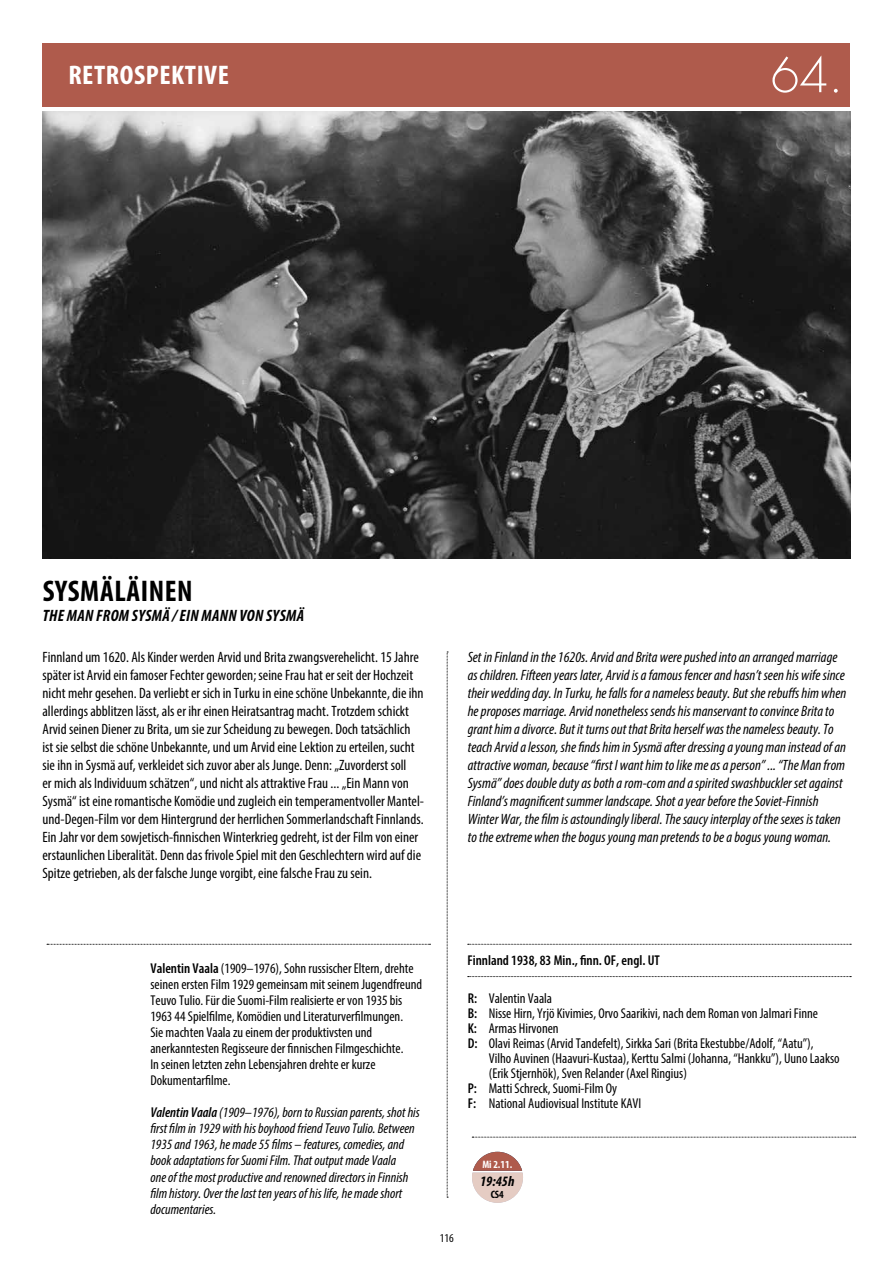
<style>
.page{position:relative;width:893px;height:1263px;background:#fff}
.page>*{position:absolute;margin:0;border:0;box-sizing:border-box;transform-origin:0 0}
.t1{font:700 condensed 30px "Myriad Pro";letter-spacing:.02em;color:#000}
.t2{font:700 condensed 27px "Myriad Pro";letter-spacing:.02em;color:#fff;scale:1.05 1}
.t3{font:italic 700 condensed 16.5px "Myriad Pro";letter-spacing:.02em;color:#000}
.t4{font:condensed 15px/18px "Myriad Pro";color:#000}
.t5{font:italic condensed 15px/18px "Myriad Pro";color:#000}
.t6{font:italic 700 condensed 14.4px "Myriad Pro";color:#000}
.t7{font:condensed 14.25px/16px "Myriad Pro";color:#000}
.t8{font:italic condensed 14.25px/16px "Myriad Pro";color:#000}
.t9{font:600 condensed 14.25px "Myriad Pro";color:#000}
.t10{font:condensed 12px "Myriad Pro";color:#000}
.t11{font:700 condensed 10.8px "Myriad Pro";color:#fff}
.t12{font:700 condensed 10.8px "Myriad Pro";color:#000}
.s1{font-weight:600}
</style>
<div class="page">
<img style="left:43px;top:112px;width:807px;height:446px">
<div style="left:43px;top:43px;width:807px;height:64px;background:#af5b4c"></div>
<svg style="left:772px;top:56px;width:54px;height:37px"></svg>
<svg style="left:834px;top:89px;width:4px;height:4px"></svg>
<svg style="left:447px;top:652px;width:1px;height:546px"></svg>
<svg style="left:47px;top:944px;width:383px;height:1px"></svg>
<svg style="left:468px;top:944px;width:383px;height:1px"></svg>
<svg style="left:468px;top:976px;width:383px;height:1px"></svg>
<svg style="left:472px;top:1137px;width:384px;height:1px"></svg>
<svg style="left:472px;top:1152px;width:51px;height:51px"></svg>
<h2 class="t2" style="left:68px;top:58px;width:154px">RETROSPEKTIVE</h2>
<h1 class="t1" style="left:43px;top:572px;width:151px">SYSMÄLÄINEN</h1>
<p class="t3" style="left:43px;top:605px;width:263px">THE MAN FROM SYSMÄ / EIN MANN VON SYSMÄ</p>
<p class="t4" style="left:43px;top:648px;width:383px">Finnland um 1620. Als Kinder werden Arvid und Brita zwangsverehelicht. 15 Jahre später ist Arvid ein famoser Fechter geworden; seine Frau hat er seit der Hochzeit nicht mehr gesehen. Da verliebt er sich in Turku in eine schöne Unbekannte, die ihn allerdings abblitzen lässt, als er ihr einen Heiratsantrag macht. Trotzdem schickt Arvid seinen Diener zu Brita, um sie zur Scheidung zu bewegen. Doch tatsächlich ist sie selbst die schöne Unbekannte, und um Arvid eine Lektion zu erteilen, sucht sie ihn in Sysmä auf, verkleidet sich zuvor aber als Junge. Denn: „Zuvorderst soll<br>er mich als Individuum schätzen“, und nicht als attraktive Frau ... „Ein Mann von Sysmä“ ist eine romantische Komödie und zugleich ein temperamentvoller Mantel&shy;und-Degen-Film vor dem Hintergrund der herrlichen Sommerlandschaft Finnlands.<br>Ein Jahr vor dem sowjetisch-finnischen Winterkrieg gedreht, ist der Film von einer erstaunlichen Liberalität. Denn das frivole Spiel mit den Geschlechtern wird auf die Spitze getrieben, als der falsche Junge vorgibt, eine falsche Frau zu sein.</p>
<p class="t5" style="left:468px;top:648px;width:380px">Set in Finland in the 1620s. Arvid and Brita were pushed into an arranged marriage as children. Fifteen years later, Arvid is a famous fencer and hasn’t seen his wife since their wedding day. In Turku, he falls for a nameless beauty. But she rebuffs him when he proposes marriage. Arvid nonetheless sends his manservant to convince Brita to grant him a divorce. But it turns out that Brita herself was the nameless beauty. To teach Arvid a lesson, she finds him in Sysmä after dressing a young man instead of an attractive woman, because “first I want him to like me as a person” ... “The Man from Sysmä” does double duty as both a rom-com and a spirited swashbuckler set against Finland’s magnificent summer landscape. Shot a year before the Soviet-Finnish Winter War, the film is astoundingly liberal. The saucy interplay of the sexes is taken to the extreme when the bogus young man pretends to be a bogus young woman.</p>
<p class="t7" style="left:150px;top:960px;width:273px"><span class="s1">Valentin Vaala</span> (1909–1976), Sohn russischer Eltern, drehte seinen ersten Film 1929 gemeinsam mit seinem Jugendfreund Teuvo Tulio. Für die Suomi-Film realisierte er von 1935 bis 1963 44 Spielfilme, Komödien und Literaturverfilmungen.<br>Sie machten Vaala zu einem der produktivsten und anerkanntesten Regisseure der finnischen Filmgeschichte.<br>In seinen letzten zehn Lebensjahren drehte er kurze Dokumentarfilme.</p>
<p class="t8" style="left:150px;top:1104px;width:271px"><span class="s1">Valentin Vaala</span> (1909–1976), born to Russian parents, shot his first film in 1929 with his boyhood friend Teuvo Tulio. Between 1935 and 1963, he made 55 films – features, comedies, and book adaptations for Suomi Film. That output made Vaala<br>one of the most productive and renowned directors in Finnish film history. Over the last ten years of his life, he made short documentaries.</p>
<p class="t9" style="left:468px;top:951px;width:194px">Finnland 1938, 83 Min., finn. OF, engl. UT</p>
<p class="t7" style="left:468px;top:990px;width:86px"><span class="s1">R:</span> Valentin Vaala</p>
<p class="t7" style="left:468px;top:1005px;width:352px"><span class="s1">B:</span> Nisse Hirn, Yrjö Kivimies, Orvo Saarikivi, nach dem Roman von Jalmari Finne</p>
<p class="t7" style="left:468px;top:1020px;width:92px"><span class="s1">K:</span> Armas Hirvonen</p>
<p class="t7" style="left:468px;top:1035px;width:347px"><span class="s1">D:</span> Olavi Reimas (Arvid Tandefelt), Sirkka Sari (Brita Ekestubbe/Adolf, “Aatu”),</p>
<p class="t7" style="left:489px;top:1050px;width:352px">Vilho Auvinen (Haavuri-Kustaa), Kerttu Salmi (Johanna, “Hankku”), Uuno Laakso</p>
<p class="t7" style="left:489px;top:1065px;width:200px">(Erik Stjernhök), Sven Relander (Axel Ringius)</p>
<p class="t7" style="left:468px;top:1080px;width:151px"><span class="s1">P:</span> Matti Schreck, Suomi-Film Oy</p>
<p class="t7" style="left:468px;top:1095px;width:175px"><span class="s1">F:</span> National Audiovisual Institute KAVI</p>
<p class="t10" style="left:440px;top:1231px;width:15px">116</p>
<p class="t11" style="left:482px;top:1158px;width:31px">Mi 2.11.</p>
<p class="t6" style="left:480px;top:1172px;width:36px">19:45h</p>
<p class="t12" style="left:491px;top:1188px;width:15px">CS4</p>
<p class="t11" style="left:482px;top:1158px;width:17px">So 4</p>
<p class="t6" style="left:486px;top:1172px;width:17px">71</p>
<p class="t12" style="left:499px;top:1188px;width:6px">2</p>
</div>
